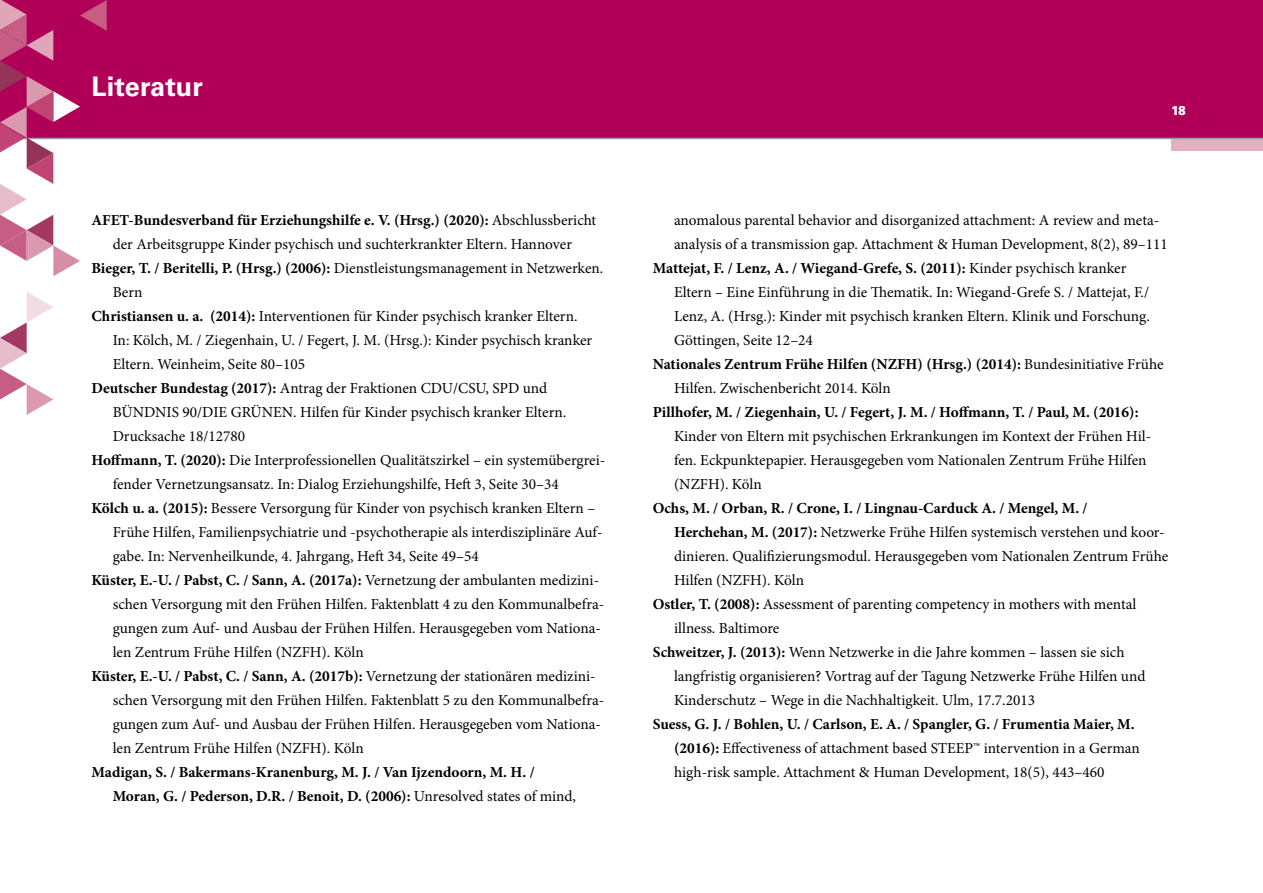
<style>
.page{position:relative;width:1263px;height:893px;background:#fff}
.page>*{position:absolute;margin:0;border:0;box-sizing:border-box;transform-origin:0 0}
.Ü1_Aufmacher_weiss{font:700 27px "Univers LT Std";letter-spacing:.01em;color:#fff}
.Literatur{font:15.3px/24px "Minion Pro";color:#000}
.Literatur-2{font:700 15.3px/24px "Minion Pro";color:#000}
.t1{font:700 12.75px "Univers LT Std";color:#fff}
.s1{font-weight:700}
.s2{font-weight:400}
</style>
<div class="page">
<div style="left:0;top:0;width:1263px;height:138px;background:#b10057"></div>
<div style="left:1171px;top:138px;width:92px;height:13px;background:#e3b0c2"></div>
<hr style="left:0;top:138px;width:1263px;height:1px;background:#9c9d9d">
<svg style="left:0;top:0;width:107px;height:276px"></svg>
<svg style="left:0;top:292px;width:53px;height:123px"></svg>
<h2 class="Ü1_Aufmacher_weiss" style="left:91px;top:71px;width:113px">Literatur</h2>
<p class="Literatur" style="left:91px;top:208px;width:506px;text-align:center"><span class="s1">AFET-Bundesverband für Erziehungshilfe e. V. (Hrsg.) (2020):</span> Abschlussbericht der Arbeitsgruppe Kinder psychisch und suchterkrankter Eltern. Hannover</p>
<p class="Literatur" style="left:113px;top:256px;width:492px;text-indent:-21px"><span class="s1">Bieger, T. / Beritelli, P. (Hrsg.) (2006):</span> Dienstleistungsmanagement in Netzwerken.<br>Bern</p>
<p class="Literatur" style="left:113px;top:304px;width:481px;text-indent:-21px"><span class="s1">Christiansen u. a. (2014):</span> Interventionen für Kinder psychisch kranker Eltern.<br>In: Kölch, M. / Ziegenhain, U. / Fegert, J. M. (Hrsg.): Kinder psychisch kranker<br>Eltern. Weinheim, Seite 80–105</p>
<p class="Literatur" style="left:113px;top:376px;width:455px;text-indent:-21px"><span class="s1">Deutscher Bundestag (2017):</span> Antrag der Fraktionen CDU/CSU, SPD und<br>BÜNDNIS 90/DIE GRÜNEN. Hilfen für Kinder psychisch kranker Eltern.<br>Drucksache 18/12780</p>
<p class="Literatur" style="left:113px;top:448px;width:494px;text-indent:-21px"><span class="s1">Hoffmann, T. (2020):</span> Die Interprofessionellen Qualitätszirkel – ein systemübergrei&shy;fender Vernetzungsansatz. In: Dialog Erziehungshilfe, Heft 3, Seite 30–34</p>
<p class="Literatur" style="left:113px;top:496px;width:491px;text-indent:-21px"><span class="s1">Kölch u. a. (2015):</span> Bessere Versorgung für Kinder von psychisch kranken Eltern –<br>Frühe Hilfen, Familienpsychiatrie und -psychotherapie als interdisziplinäre Auf&shy;gabe. In: Nervenheilkunde, 4. Jahrgang, Heft 34, Seite 49–54</p>
<p class="Literatur" style="left:113px;top:568px;width:493px;text-indent:-21px"><span class="s1">Küster, E.-U. / Pabst, C. / Sann, A. (2017a):</span> Vernetzung der ambulanten medizini&shy;schen Versorgung mit den Frühen Hilfen. Faktenblatt 4 zu den Kommunalbefra&shy;gungen zum Auf- und Ausbau der Frühen Hilfen. Herausgegeben vom Nationa&shy;len Zentrum Frühe Hilfen (NZFH). Köln</p>
<p class="Literatur" style="left:113px;top:664px;width:493px;text-indent:-21px"><span class="s1">Küster, E.-U. / Pabst, C. / Sann, A. (2017b):</span> Vernetzung der stationären medizini&shy;schen Versorgung mit den Frühen Hilfen. Faktenblatt 5 zu den Kommunalbefra&shy;gungen zum Auf- und Ausbau der Frühen Hilfen. Herausgegeben vom Nationa&shy;len Zentrum Frühe Hilfen (NZFH). Köln</p>
<p class="Literatur-2" style="left:113px;top:760px;width:465px;text-indent:-21px">Madigan, S. / Bakermans-Kranenburg, M. J. / Van Ijzendoorn, M. H. /<br>Moran, G. / Pederson, D.R. / Benoit, D. (2006): <span class="s2">Unresolved states of mind,</span></p>
<p class="t1" style="left:1171px;top:103px;width:15px">18</p>
<p class="Literatur" style="left:674px;top:208px;width:495px">anomalous parental behavior and disorganized attachment: A review and meta&shy;analysis of a transmission gap. Attachment &amp; Human Development, 8(2), 89–111</p>
<p class="Literatur" style="left:674px;top:256px;width:477px;text-indent:-21px"><span class="s1">Mattejat, F. / Lenz, A. / Wiegand-Grefe, S. (2011):</span> Kinder psychisch kranker Eltern – Eine Einführung in die Thematik. In: Wiegand-Grefe S. / Mattejat, F./ Lenz, A. (Hrsg.): Kinder mit psychisch kranken Eltern. Klinik und Forschung.<br>Göttingen, Seite 12–24</p>
<p class="Literatur" style="left:674px;top:352px;width:491px;text-indent:-21px"><span class="s1">Nationales Zentrum Frühe Hilfen (NZFH) (Hrsg.) (2014):</span> Bundesinitiative Frühe<br>Hilfen. Zwischenbericht 2014. Köln</p>
<p class="Literatur" style="left:674px;top:400px;width:479px;text-indent:-21px"><span class="s1">Pillhofer, M. / Ziegenhain, U. / Fegert, J. M. / Hoffmann, T. / Paul, M. (2016):<br></span>Kinder von Eltern mit psychischen Erkrankungen im Kontext der Frühen Hil&shy;fen. Eckpunktepapier. Herausgegeben vom Nationalen Zentrum Frühe Hilfen (NZFH). Köln</p>
<p class="Literatur" style="left:674px;top:496px;width:496px;text-indent:-21px"><span class="s1">Ochs, M. / Orban, R. / Crone, I. / Lingnau-Carduck A. / Mengel, M. /<br>Herchehan, M. (2017):</span> Netzwerke Frühe Hilfen systemisch verstehen und koor&shy;dinieren. Qualifizierungsmodul. Herausgegeben vom Nationalen Zentrum Frühe Hilfen (NZFH). Köln</p>
<p class="Literatur" style="left:674px;top:592px;width:464px;text-indent:-21px"><span class="s1">Ostler, T. (2008):</span> Assessment of parenting competency in mothers with mental illness. Baltimore</p>
<p class="Literatur" style="left:674px;top:640px;width:473px;text-indent:-21px"><span class="s1">Schweitzer, J. (2013):</span> Wenn Netzwerke in die Jahre kommen – lassen sie sich langfristig organisieren? Vortrag auf der Tagung Netzwerke Frühe Hilfen und<br>Kinderschutz – Wege in die Nachhaltigkeit. Ulm, 17.7.2013</p>
<p class="Literatur" style="left:674px;top:712px;width:467px;text-indent:-21px"><span class="s1">Suess, G. J. / Bohlen, U. / Carlson, E. A. / Spangler, G. / Frumentia Maier, M. (2016):</span> Effectiveness of attachment based STEEP™ intervention in a German high-risk sample. Attachment &amp; Human Development, 18(5), 443–460</p>
</div>
